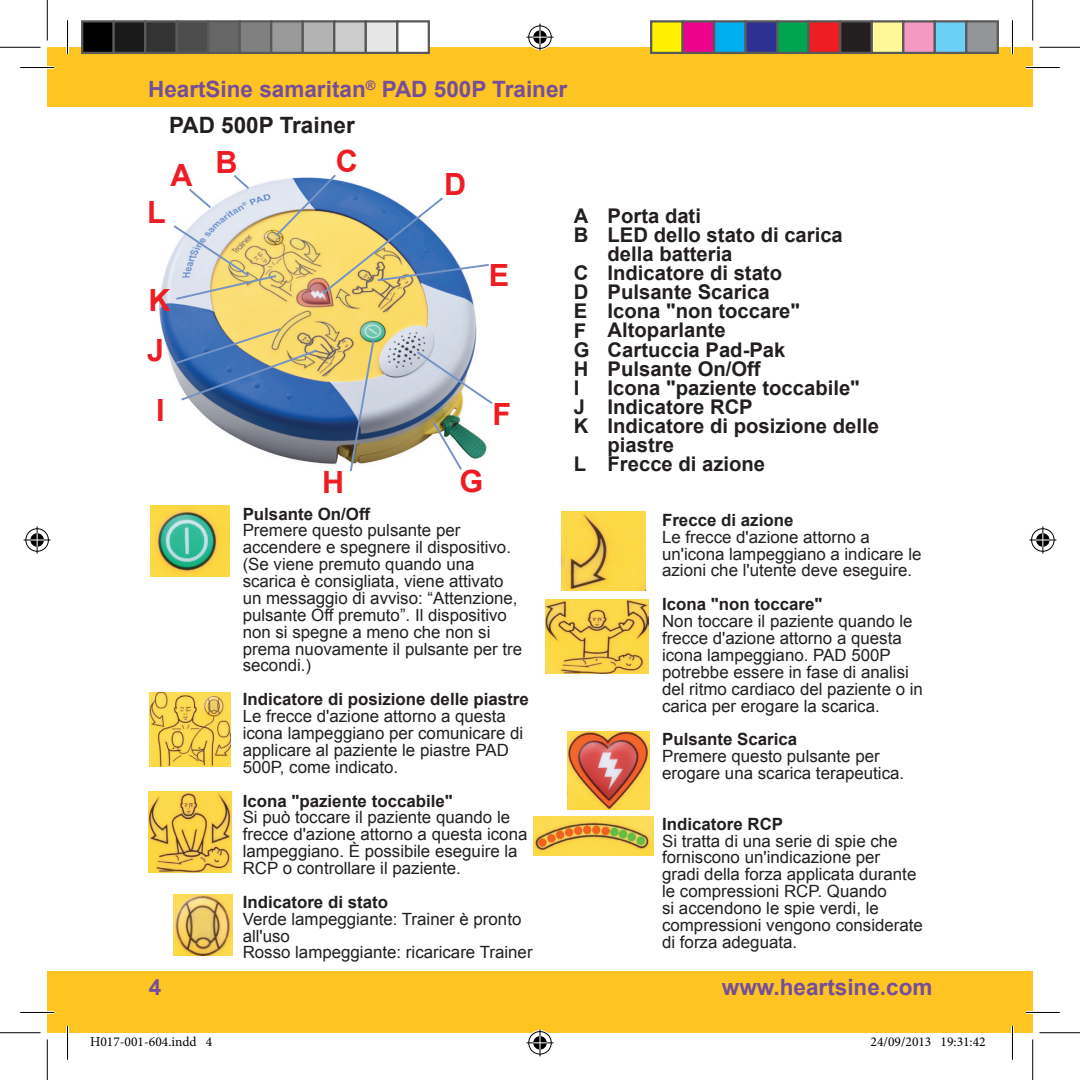
<style>
.page{position:relative;width:1080px;height:1080px;background:#fff}
.page>*{position:absolute;margin:0;border:0;box-sizing:border-box;transform-origin:0 0}
.t1{font:700 30.6px "Arial";color:#ee1d23}
.t2{font:700 22.5px/36px "Arial";color:#754e9b}
.t3{font:700 20.25px/19.1px "Arial";color:#231f20}
.t4{font:16.88px/16.9px "Arial";color:#231f20}
.t5{font:700 16.88px "Arial";color:#231f20}
.t6{font:13.5px "Minion Pro";color:#000}
.s1{color:#231f20}
</style>
<div class="page">
<div style="left:47px;top:970px;width:985px;height:62px;background:#fec422"></div>
<div style="left:47px;top:47px;width:985px;height:60px;background:#fec422"></div>
<img style="left:159px;top:256px;width:328px;height:209px">
<svg style="left:174px;top:327px;width:145px;height:75px;background:#7a8f9e"></svg>
<svg style="left:348px;top:337px;width:28px;height:134px;background:#b0ad93"></svg>
<svg style="left:431px;top:420px;width:33px;height:50px"></svg>
<svg style="left:415px;top:349px;width:78px;height:57px"></svg>
<img style="left:150px;top:505px;width:79px;height:71px">
<img style="left:149px;top:692px;width:82px;height:74px">
<img style="left:545px;top:599px;width:103px;height:74px">
<img style="left:533px;top:816px;width:120px;height:39px">
<img style="left:567px;top:731px;width:83px;height:78px">
<img style="left:148px;top:791px;width:83px;height:81px">
<img style="left:561px;top:511px;width:84px;height:79px">
<svg style="left:171px;top:174px;width:318px;height:127px"></svg>
<img style="left:174px;top:894px;width:58px;height:61px">
<hr style="left:20px;top:66px;width:34px;height:3px;background:#fff">
<hr style="left:1025px;top:66px;width:34px;height:3px;background:#fff">
<hr style="left:20px;top:1011px;width:34px;height:2px;background:#fff">
<hr style="left:1025px;top:1011px;width:34px;height:2px;background:#fff">
<hr style="left:66px;top:20px;width:3px;height:34px;background:#fff">
<hr style="left:66px;top:1025px;width:3px;height:34px;background:#fff">
<hr style="left:1011px;top:20px;width:2px;height:34px;background:#fff">
<hr style="left:1011px;top:1025px;width:2px;height:34px;background:#fff">
<hr style="left:20px;top:67px;width:34px;height:1px;background:#000">
<hr style="left:1025px;top:67px;width:34px;height:1px;background:#000">
<hr style="left:20px;top:1012px;width:34px;height:1px;background:#000">
<hr style="left:1025px;top:1012px;width:34px;height:1px;background:#000">
<hr style="left:67px;top:20px;width:1px;height:34px;background:#000">
<hr style="left:67px;top:1025px;width:1px;height:34px;background:#000">
<hr style="left:1012px;top:20px;width:1px;height:34px;background:#000">
<hr style="left:1012px;top:1025px;width:1px;height:34px;background:#000">
<hr style="left:0;top:47px;width:40px;height:1px;background:#000">
<hr style="left:1039px;top:47px;width:40px;height:1px;background:#000">
<hr style="left:0;top:1032px;width:40px;height:1px;background:#000">
<hr style="left:1039px;top:1032px;width:40px;height:1px;background:#000">
<hr style="left:47px;top:0;width:1px;height:40px;background:#000">
<hr style="left:47px;top:1039px;width:1px;height:40px;background:#000">
<hr style="left:1032px;top:0;width:1px;height:40px;background:#000">
<hr style="left:1032px;top:1039px;width:1px;height:40px;background:#000">
<svg style="left:526px;top:24px;width:27px;height:27px"></svg>
<svg style="left:526px;top:1029px;width:27px;height:27px"></svg>
<svg style="left:24px;top:526px;width:27px;height:27px"></svg>
<svg style="left:1029px;top:526px;width:27px;height:27px"></svg>
<div style="left:82px;top:21px;width:32px;height:32px;background:#000"></div>
<div style="left:81px;top:20px;width:34px;height:34px;border:2px solid #595959"></div>
<div style="left:114px;top:21px;width:31px;height:32px;background:#1a1a1a"></div>
<div style="left:112px;top:20px;width:34px;height:34px;border:2px solid #595959"></div>
<div style="left:145px;top:21px;width:32px;height:32px;background:#333"></div>
<div style="left:144px;top:20px;width:34px;height:34px;border:2px solid #595959"></div>
<div style="left:177px;top:21px;width:31px;height:32px;background:#4d4d4d"></div>
<div style="left:176px;top:20px;width:33px;height:34px;border:2px solid #595959"></div>
<div style="left:208px;top:21px;width:32px;height:32px;background:#666"></div>
<div style="left:207px;top:20px;width:34px;height:34px;border:2px solid #595959"></div>
<div style="left:240px;top:21px;width:31px;height:32px;background:#808080"></div>
<div style="left:238px;top:20px;width:34px;height:34px;border:2px solid #595959"></div>
<div style="left:271px;top:21px;width:32px;height:32px;background:#999"></div>
<div style="left:270px;top:20px;width:34px;height:34px;border:2px solid #595959"></div>
<div style="left:303px;top:21px;width:31px;height:32px;background:#b3b3b3"></div>
<div style="left:302px;top:20px;width:33px;height:34px;border:2px solid #595959"></div>
<div style="left:334px;top:21px;width:32px;height:32px;background:#ccc"></div>
<div style="left:333px;top:20px;width:34px;height:34px;border:2px solid #595959"></div>
<div style="left:366px;top:21px;width:31px;height:32px;background:#e6e6e6"></div>
<div style="left:364px;top:20px;width:34px;height:34px;border:2px solid #595959"></div>
<div style="left:397px;top:21px;width:32px;height:32px;background:#fff"></div>
<div style="left:396px;top:20px;width:34px;height:34px;border:2px solid #595959"></div>
<div style="left:651px;top:21px;width:31px;height:32px;background:#fff101"></div>
<div style="left:650px;top:20px;width:33px;height:34px;border:2px solid #595959"></div>
<div style="left:682px;top:21px;width:32px;height:32px;background:#ed028c"></div>
<div style="left:681px;top:20px;width:34px;height:34px;border:2px solid #595959"></div>
<div style="left:714px;top:21px;width:31px;height:32px;background:#00aeef"></div>
<div style="left:713px;top:20px;width:33px;height:34px;border:2px solid #595959"></div>
<div style="left:745px;top:21px;width:32px;height:32px;background:#2e3092"></div>
<div style="left:744px;top:20px;width:34px;height:34px;border:2px solid #595959"></div>
<div style="left:777px;top:21px;width:31px;height:32px;background:#00a54f"></div>
<div style="left:776px;top:20px;width:33px;height:34px;border:2px solid #595959"></div>
<div style="left:808px;top:21px;width:32px;height:32px;background:#ee1d23"></div>
<div style="left:807px;top:20px;width:34px;height:34px;border:2px solid #595959"></div>
<div style="left:840px;top:21px;width:31px;height:32px;background:#231f20"></div>
<div style="left:839px;top:20px;width:33px;height:34px;border:2px solid #595959"></div>
<div style="left:871px;top:21px;width:32px;height:32px;background:#fff79a"></div>
<div style="left:870px;top:20px;width:34px;height:34px;border:2px solid #595959"></div>
<div style="left:903px;top:21px;width:31px;height:32px;background:#f499c2"></div>
<div style="left:902px;top:20px;width:33px;height:34px;border:2px solid #595959"></div>
<div style="left:934px;top:21px;width:32px;height:32px;background:#6bcff6"></div>
<div style="left:933px;top:20px;width:34px;height:34px;border:2px solid #595959"></div>
<div style="left:966px;top:21px;width:31px;height:32px;background:#939598"></div>
<div style="left:965px;top:20px;width:33px;height:34px;border:2px solid #595959"></div>
<h2 class="t2" style="left:169px;top:72px;width:399px;text-indent:-21px">HeartSine samaritan<sup>®</sup> PAD 500P Trainer<br><span class="s1">PAD 500P Trainer</span></h2>
<h1 class="t1" style="left:170px;top:154px;width:24px">A</h1>
<h1 class="t1" style="left:147px;top:192px;width:20px">L</h1>
<h1 class="t1" style="left:216px;top:142px;width:24px">B</h1>
<h1 class="t1" style="left:148px;top:280px;width:24px">K</h1>
<h1 class="t1" style="left:147px;top:330px;width:19px">J</h1>
<h1 class="t1" style="left:336px;top:141px;width:24px">C</h1>
<h1 class="t1" style="left:444px;top:164px;width:24px">D</h1>
<h1 class="t1" style="left:489px;top:255px;width:22px">E</h1>
<h1 class="t1" style="left:156px;top:390px;width:10px">I</h1>
<h1 class="t1" style="left:492px;top:394px;width:20px">F</h1>
<h1 class="t1" style="left:322px;top:462px;width:24px">H</h1>
<h1 class="t1" style="left:459px;top:460px;width:25px">G</h1>
<p class="t5" style="left:243px;top:502px;width:129px">Pulsante On/Off</p>
<p class="t4" style="left:243px;top:522px;width:281px">Premere questo pulsante per accendere e spegnere il dispositivo. (Se viene premuto quando una scarica è consigliata, viene attivato un messaggio di avviso: “Attenzione, pulsante Off premuto”. Il dispositivo non si spegne a meno che non si prema nuovamente il pulsante per tre secondi.)</p>
<p class="t5" style="left:243px;top:688px;width:288px">Indicatore di posizione delle piastre</p>
<p class="t4" style="left:243px;top:708px;width:282px">Le frecce d'azione attorno a questa icona lampeggiano per comunicare di applicare al paziente le piastre PAD<br>500P, come indicato.</p>
<p class="t5" style="left:243px;top:789px;width:212px">Icona "paziente toccabile"</p>
<p class="t4" style="left:243px;top:809px;width:286px">Si può toccare il paziente quando le frecce d'azione attorno a questa icona lampeggiano. È possibile eseguire la RCP o controllare il paziente.</p>
<p class="t5" style="left:243px;top:890px;width:147px">Indicatore di stato</p>
<p class="t4" style="left:243px;top:910px;width:291px">Verde lampeggiante: Trainer è pronto all'uso<br>Rosso lampeggiante: ricaricare Trainer</p>
<p class="t3" style="left:573px;top:207px;width:16px">A<br>B</p>
<p class="t3" style="left:573px;top:264px;width:17px">C<br>D<br>E<br>F<br>G<br>H<br>I<br>J<br>K</p>
<p class="t3" style="left:573px;top:455px;width:14px">L</p>
<p class="t3" style="left:607px;top:207px;width:273px">Porta dati<br>LED dello stato di carica della batteria<br>Indicatore di stato<br>Pulsante Scarica<br>Icona "non toccare"<br>Altoparlante<br>Cartuccia Pad-Pak<br>Pulsante On/Off<br>Icona "paziente toccabile"<br>Indicatore RCP<br>Indicatore di posizione delle piastre<br>Frecce di azione</p>
<p class="t5" style="left:662px;top:508px;width:133px">Frecce di azione</p>
<p class="t4" style="left:662px;top:528px;width:261px">Le frecce d'azione attorno a un'icona lampeggiano a indicare le azioni che l'utente deve eseguire.</p>
<p class="t5" style="left:662px;top:593px;width:162px">Icona "non toccare"</p>
<p class="t4" style="left:662px;top:613px;width:262px">Non toccare il paziente quando le frecce d'azione attorno a questa icona lampeggiano. PAD 500P potrebbe essere in fase di analisi del ritmo cardiaco del paziente o in carica per erogare la scarica.</p>
<p class="t5" style="left:662px;top:728px;width:137px">Pulsante Scarica</p>
<p class="t4" style="left:662px;top:748px;width:243px">Premere questo pulsante per erogare una scarica terapeutica.</p>
<p class="t5" style="left:662px;top:812px;width:122px">Indicatore RCP</p>
<p class="t4" style="left:662px;top:832px;width:262px">Si tratta di una serie di spie che forniscono un'indicazione per<br>gradi della forza applicata durante le compressioni RCP. Quando<br>si accendono le spie verdi, le compressioni vengono considerate di forza adeguata.</p>
<h2 class="t2" style="left:149px;top:969px;width:14px">4</h2>
<h2 class="t2" style="left:722px;top:969px;width:212px">www.heartsine.com</h2>
<p class="t6" style="left:90px;top:1032px;width:124px">H017-001-604.indd 4</p>
<p class="t6" style="left:870px;top:1032px;width:117px">24/09/2013 19:31:42</p>
</div>
